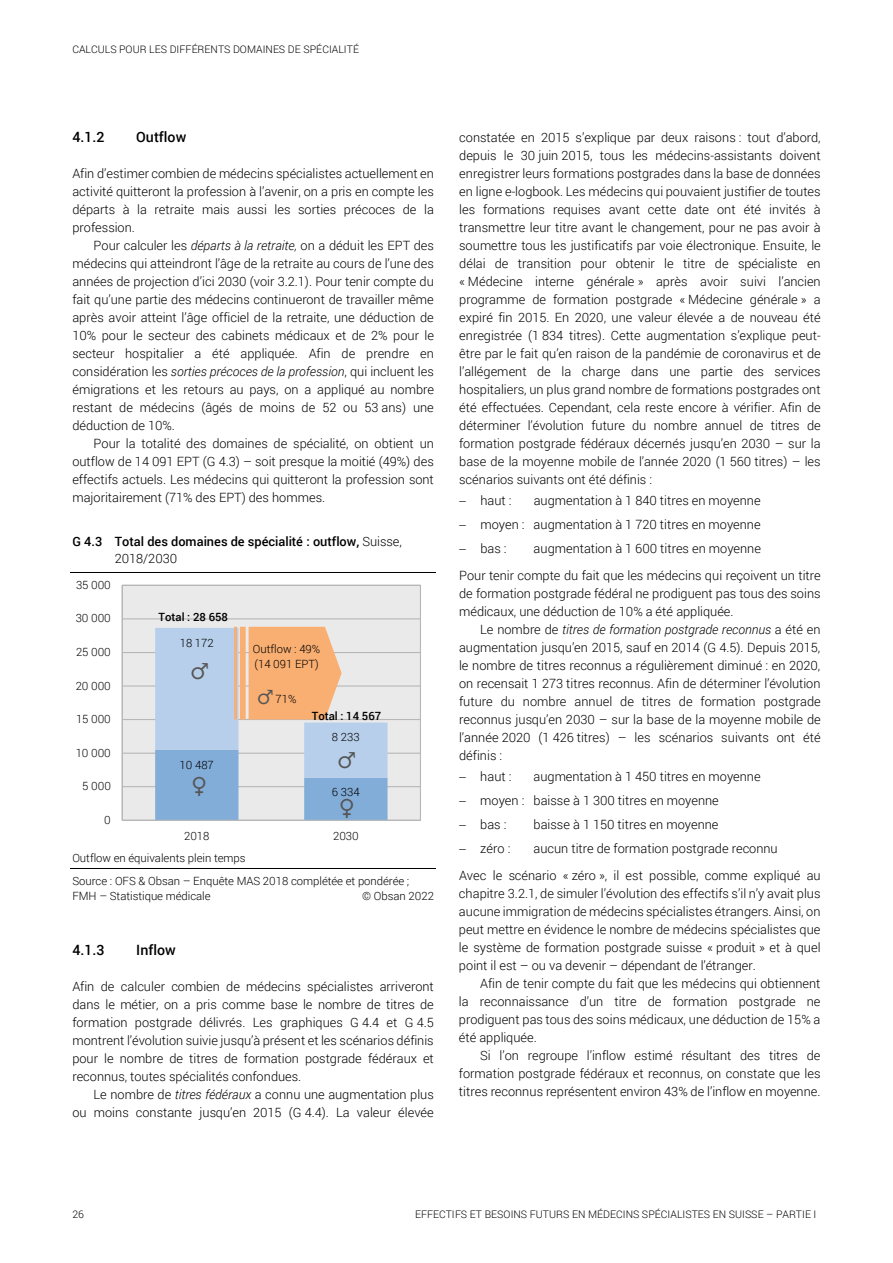
<style>
.page{position:relative;width:893px;height:1263px;background:#fff}
.page>*{position:absolute;margin:0;border:0;box-sizing:border-box;transform-origin:0 0}
.t1{font:500 14.25px "Roboto";letter-spacing:.005em;color:#000}
.t2{font:300 12.75px/18px "Roboto";color:#000;text-align:justify}
.t3{font:500 12.75px/17px "Roboto";letter-spacing:-.005em;color:#000}
.t4{font:300 11.4px/14.7px "Roboto";color:#000}
.t5{font:500 11.4px "Roboto";letter-spacing:.005em;color:#000}
.t6{font:300 10.5px "Roboto";color:#000}
.s1{font-style:italic}
.s2{font-weight:300}
</style>
<div class="page">
<hr style="left:70px;top:572px;width:366px;height:1px;background:#000">
<hr style="left:70px;top:868px;width:366px;height:1px;background:#000">
<div style="left:122px;top:585px;width:298px;height:235px;background:#eaeaea"></div>
<hr style="left:122px;top:786px;width:298px;height:1px;background:#b7b7b7">
<hr style="left:122px;top:753px;width:298px;height:1px;background:#b7b7b7">
<hr style="left:122px;top:719px;width:298px;height:1px;background:#b7b7b7">
<hr style="left:122px;top:685px;width:298px;height:2px;background:#b7b7b7">
<hr style="left:122px;top:652px;width:298px;height:1px;background:#b7b7b7">
<hr style="left:122px;top:618px;width:298px;height:1px;background:#b7b7b7">
<hr style="left:122px;top:585px;width:1px;height:235px;background:#b7b7b7">
<hr style="left:122px;top:820px;width:298px;height:1px;background:#b7b7b7">
<svg style="left:155px;top:627px;width:233px;height:193px"></svg>
<p class="t6" style="left:72px;top:42px;width:288px">CALCULS POUR LES DIFFÉRENTS DOMAINES DE SPÉCIALITÉ</p>
<h3 class="t1" style="left:72px;top:127px;width:34px">4.1.2</h3>
<h3 class="t1" style="left:136px;top:127px;width:52px">Outflow</h3>
<p class="t2" style="left:72px;top:164px;width:363px">Afin d’estimer combien de médecins spécialistes actuellement en activité quitteront la profession à l’avenir, on a pris en compte les départs à la retraite mais aussi les sorties précoces de la profession.</p>
<p class="t2" style="left:72px;top:236px;width:363px;text-indent:21px">Pour calculer les <span class="s1">départs à la retraite,</span> on a déduit les EPT des médecins qui atteindront l’âge de la retraite au cours de l’une des années de projection d’ici 2030 (voir 3.2.1). Pour tenir compte du fait qu’une partie des médecins continueront de travailler même après avoir atteint l’âge officiel de la retraite, une déduction de 10% pour le secteur des cabinets médicaux et de 2% pour le secteur hospitalier a été appliquée. Afin de prendre en considération les <span class="s1">sorties précoces de la profession</span>, qui incluent les émigrations et les retours au pays, on a appliqué au nombre restant de médecins (âgés de moins de 52 ou 53 ans) une déduction de 10%.</p>
<p class="t2" style="left:72px;top:434px;width:363px;text-indent:21px">Pour la totalité des domaines de spécialité, on obtient un outflow de 14 091 EPT (G 4.3) – soit presque la moitié (49%) des effectifs actuels. Les médecins qui quitteront la profession sont majoritairement (71% des EPT) des hommes.</p>
<p class="t3" style="left:115px;top:532px;width:289px;text-indent:-42px">G 4.3 Total des domaines de spécialité : outflow, <span class="s2">Suisse,<br>2018/2030</span></p>
<p class="t4" style="left:76px;top:577px;width:36px">35 000</p>
<p class="t4" style="left:76px;top:611px;width:37px">30 000</p>
<p class="t4" style="left:76px;top:644px;width:36px">25 000</p>
<p class="t4" style="left:76px;top:678px;width:37px">20 000</p>
<p class="t4" style="left:76px;top:711px;width:36px">15 000</p>
<p class="t4" style="left:76px;top:745px;width:37px">10 000</p>
<p class="t4" style="left:82px;top:778px;width:30px">5 000</p>
<p class="t4" style="left:104px;top:812px;width:8px">0</p>
<p class="t5" style="left:159px;top:608px;width:71px">Total : 28 658</p>
<p class="t4" style="left:180px;top:635px;width:35px">18 172</p>
<p class="t4" style="left:180px;top:757px;width:36px">10 487</p>
<p class="t4" style="left:253px;top:642px;width:69px">Outflow : 49%</p>
<p class="t4" style="left:255px;top:656px;width:66px">(14 091 EPT)</p>
<p class="t4" style="left:275px;top:691px;width:22px">71%</p>
<p class="t5" style="left:312px;top:708px;width:71px">Total : 14 567</p>
<p class="t4" style="left:332px;top:729px;width:29px">8 233</p>
<p class="t4" style="left:332px;top:785px;width:29px">6 334</p>
<p class="t4" style="left:184px;top:828px;width:27px">2018</p>
<p class="t4" style="left:333px;top:828px;width:27px">2030</p>
<p class="t4" style="left:72px;top:850px;width:175px">Outflow en équivalents plein temps</p>
<p class="t4" style="left:72px;top:873px;width:339px">Source : OFS &amp; Obsan – Enquête MAS 2018 complétée et pondérée ;<br>FMH – Statistique médicale</p>
<p class="t4" style="left:362px;top:888px;width:73px">© Obsan 2022</p>
<h3 class="t1" style="left:72px;top:940px;width:34px">4.1.3</h3>
<h3 class="t1" style="left:136px;top:940px;width:41px">Inflow</h3>
<p class="t2" style="left:72px;top:977px;width:363px">Afin de calculer combien de médecins spécialistes arriveront dans le métier, on a pris comme base le nombre de titres de formation postgrade délivrés. Les graphiques G 4.4 et G 4.5 montrent l’évolution suivie jusqu’à présent et les scénarios définis pour le nombre de titres de formation postgrade fédéraux et reconnus, toutes spécialités confondues.</p>
<p class="t2" style="left:72px;top:1085px;width:363px;text-align:right">Le nombre de <span class="s1">titres fédéraux</span> a connu une augmentation plus<br>ou moins constante jusqu’en 2015 (G 4.4). La valeur élevée</p>
<p class="t2" style="left:459px;top:128px;width:363px">constatée en 2015 s’explique par deux raisons : tout d’abord, depuis le 30 juin 2015, tous les médecins-assistants doivent enregistrer leurs formations postgrades dans la base de données en ligne e-logbook. Les médecins qui pouvaient justifier de toutes les formations requises avant cette date ont été invités à transmettre leur titre avant le changement, pour ne pas avoir à soumettre tous les justificatifs par voie électronique. Ensuite, le délai de transition pour obtenir le titre de spécialiste en « Médecine interne générale » après avoir suivi l’ancien programme de formation postgrade « Médecine générale » a expiré fin 2015. En 2020, une valeur élevée a de nouveau été enregistrée (1 834 titres). Cette augmentation s’explique peut&shy;être par le fait qu’en raison de la pandémie de coronavirus et de l’allégement de la charge dans une partie des services hospitaliers, un plus grand nombre de formations postgrades ont été effectuées. Cependant, cela reste encore à vérifier. Afin de déterminer l’évolution future du nombre annuel de titres de formation postgrade fédéraux décernés jusqu’en 2030 – sur la base de la moyenne mobile de l’année 2020 (1 560 titres) – les scénarios suivants ont été définis :</p>
<p class="t2" style="left:459px;top:491px;width:54px">− haut :</p>
<p class="t2" style="left:534px;top:491px;width:229px">augmentation à 1 840 titres en moyenne</p>
<p class="t2" style="left:459px;top:515px;width:303px">− moyen : augmentation à 1 720 titres en moyenne</p>
<p class="t2" style="left:459px;top:539px;width:49px">− bas :</p>
<p class="t2" style="left:534px;top:539px;width:229px">augmentation à 1 600 titres en moyenne</p>
<p class="t2" style="left:459px;top:566px;width:363px">Pour tenir compte du fait que les médecins qui reçoivent un titre de formation postgrade fédéral ne prodiguent pas tous des soins médicaux, une déduction de 10% a été appliquée.</p>
<p class="t2" style="left:459px;top:620px;width:363px;text-indent:21px">Le nombre de <span class="s1">titres de formation postgrade reconnus</span> a été en augmentation jusqu’en 2015, sauf en 2014 (G 4.5). Depuis 2015, le nombre de titres reconnus a régulièrement diminué : en 2020, on recensait 1 273 titres reconnus. Afin de déterminer l’évolution future du nombre annuel de titres de formation postgrade reconnus jusqu’en 2030 – sur la base de la moyenne mobile de l’année 2020 (1 426 titres) – les scénarios suivants ont été définis :</p>
<p class="t2" style="left:459px;top:767px;width:54px">− haut :</p>
<p class="t2" style="left:534px;top:767px;width:229px">augmentation à 1 450 titres en moyenne</p>
<p class="t2" style="left:459px;top:791px;width:261px">− moyen : baisse à 1 300 titres en moyenne</p>
<p class="t2" style="left:459px;top:815px;width:49px">− bas :</p>
<p class="t2" style="left:534px;top:815px;width:186px">baisse à 1 150 titres en moyenne</p>
<p class="t2" style="left:459px;top:839px;width:53px">− zéro :</p>
<p class="t2" style="left:534px;top:839px;width:246px">aucun titre de formation postgrade reconnu</p>
<p class="t2" style="left:459px;top:866px;width:363px">Avec le scénario « zéro », il est possible, comme expliqué au chapitre 3.2.1, de simuler l’évolution des effectifs s’il n’y avait plus aucune immigration de médecins spécialistes étrangers. Ainsi, on peut mettre en évidence le nombre de médecins spécialistes que le système de formation postgrade suisse « produit » et à quel point il est – ou va devenir – dépendant de l’étranger.</p>
<p class="t2" style="left:459px;top:974px;width:363px;text-indent:21px">Afin de tenir compte du fait que les médecins qui obtiennent la reconnaissance d’un titre de formation postgrade ne prodiguent pas tous des soins médicaux, une déduction de 15% a été appliquée.</p>
<p class="t2" style="left:459px;top:1046px;width:363px;text-indent:21px">Si l’on regroupe l’inflow estimé résultant des titres de formation postgrade fédéraux et reconnus, on constate que les titres reconnus représentent environ 43% de l’inflow en moyenne.</p>
<p class="t6" style="left:72px;top:1207px;width:13px">26</p>
<p class="t6" style="left:415px;top:1207px;width:403px">EFFECTIFS ET BESOINS FUTURS EN MÉDECINS SPÉCIALISTES EN SUISSE – PARTIE I</p>
</div>
